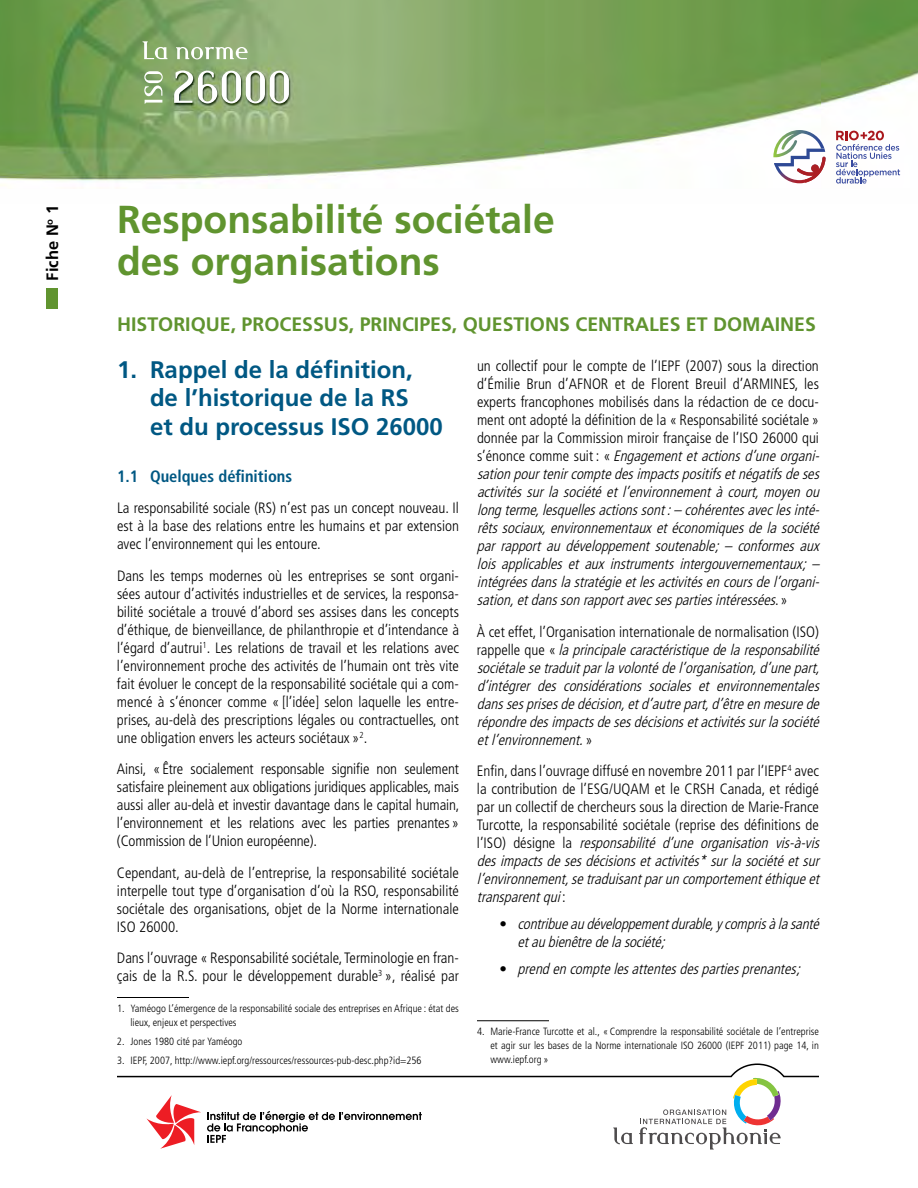
<style>
.page{position:relative;width:918px;height:1188px;background:#fff}
.page>*{position:absolute;margin:0;border:0;box-sizing:border-box;transform-origin:0 0}
.t1{font:700 39px/42px "Frutiger LT Std";color:#60942f}
.t2{font:700 24px/28.5px "Frutiger LT Std";color:#005883}
.t3{font:700 19.5px "Frutiger LT Std";color:#60942f}
.t4{font:700 condensed 16.5px "Frutiger LT Std";color:#005883}
.t5{font:700 16.5px "Frutiger LT Std";color:#000}
.t6{font:300 condensed 15px/18px "Frutiger LT Std";color:#000;text-align:justify}
.t7{font:italic 300 condensed 15px/18px "Frutiger LT Std";color:#000}
.t8{font:300 condensed 10.5px/14.2px "Frutiger LT Std";color:#000}
.s1{font-style:normal}
.s2{font-style:italic}
</style>
<div class="page">
<img style="left:0;top:0;width:918px;height:186px">
<img style="left:143px;top:41px;width:105px;height:18px">
<img style="left:144px;top:71px;width:19px;height:33px">
<img style="left:174px;top:71px;width:115px;height:32px">
<svg style="left:117px;top:1064px;width:702px;height:86px"></svg>
<div style="left:47px;top:288px;width:11px;height:21px;background:#60942f"></div>
<hr style="left:117px;top:997px;width:72px;height:1px;background:#000">
<hr style="left:477px;top:1020px;width:72px;height:1px;background:#000">
<svg style="left:836px;top:131px;width:64px;height:53px"></svg>
<svg style="left:773px;top:130px;width:53px;height:53px"></svg>
<p class="t5" style="left:43px;top:280px;width:77px;rotate:-90deg">Fiche N <sup>o</sup> 1</p>
<h1 class="t1" style="left:117px;top:199px;width:439px">Responsabilité sociétale des organisations</h1>
<h3 class="t3" style="left:117px;top:313px;width:700px">Historique, processus, principes, questions centrales et domaines</h3>
<h2 class="t2" style="left:150px;top:356px;width:264px;text-indent:-33px">1. Rappel de la définition, de l’historique de la RS et du processus ISO</h2>
<h2 class="t2" style="left:376px;top:413px;width:68px">26000</h2>
<p class="t4" style="left:117px;top:466px;width:177px">1.1 Quelques définitions</p>
<p class="t6" style="left:117px;top:499px;width:344px">La responsabilité sociale (RS) n’est pas un concept nouveau. Il est à la base des relations entre les humains et par extension avec l’environnement qui les entoure.</p>
<p class="t6" style="left:117px;top:567px;width:344px">Dans les temps modernes où les entreprises se sont organi&shy;sées autour d’activités industrielles et de services, la responsa&shy;bilité sociétale a trouvé d’abord ses assises dans les concepts d’éthique, de bienveillance, de philanthropie et d’intendance à l’égard d’autrui<sup>1</sup>. Les relations de travail et les relations avec l’environnement proche des activités de l’humain ont très vite fait évoluer le concept de la responsabilité sociétale qui a com&shy;mencé à s’énoncer comme « [l’idée] selon laquelle les entre&shy;prises, au-delà des prescriptions légales ou contractuelles, ont une obligation envers les acteurs sociétaux »<sup>2</sup>.</p>
<p class="t6" style="left:117px;top:760px;width:344px">Ainsi, « Être socialement responsable signifie non seulement satisfaire pleinement aux obligations juridiques applicables, mais aussi aller au-delà et investir davantage dans le capital humain, l’environnement et les relations avec les parties prenantes » (Commission de l’Union européenne).</p>
<p class="t6" style="left:117px;top:864px;width:343px">Cependant, au-delà de l’entreprise, la responsabilité sociétale interpelle tout type d’organisation d’où la RSO, responsabilité sociétale des organisations, objet de la Norme internationale ISO 26000.</p>
<p class="t6" style="left:117px;top:949px;width:344px">Dans l’ouvrage « Responsabilité sociétale, Terminologie en fran&shy;çais de la R.S. pour le développement durable<sup>3</sup> », réalisé par</p>
<p class="t8" style="left:131px;top:1001px;width:330px;text-indent:-14px">1. Yaméogo L’émergence de la responsabilité sociale des entreprises en Afrique : état des lieux, enjeux et perspectives</p>
<p class="t8" style="left:117px;top:1034px;width:127px">2. Jones 1980 cité par Yaméogo</p>
<p class="t8" style="left:117px;top:1053px;width:306px">3. IEPF, 2007, http://www.iepf.org/ressources/ressources-pub-desc.php?id=256</p>
<p class="t7" style="left:477px;top:357px;width:348px"><span class="s1">un collectif pour le compte de l’IEPF (2007) sous la direction d’Émilie Brun d’AFNOR et de Florent Breuil d’ARMINES, les experts francophones mobilisés dans la rédaction de ce docu&shy;ment ont adopté la définition de la « Responsabilité sociétale » donnée par la Commission miroir française de l’ISO 26000 qui s ’ é n o n c e c o m m e s u i t : «</span> Engagementetactionsd’uneorgani&shy;sationpourtenircomptedesimpactspositifsetnégatifsdeses activités sur la société et l’environnement à court,moyen ou longterme,lesquellesactionssont:– cohérentesaveclesinté&shy;rêts sociaux,environnementaux et économiques de la société par rapport au développement soutenable; – conformes aux lois applicables et aux instruments intergouvernementaux; – intégréesdanslastratégieetlesactivitésencoursdel’organi&shy;sation,etdanssonrapportavecsespartiesintéressées<span class="s1">. »</span></p>
<p class="t7" style="left:477px;top:623px;width:348px"><span class="s1">À cet effet, l’Organisation internationale de normalisation (ISO) r a p p e l l e q u e «</span> laprincipalecaractéristiquedelaresponsabilité sociétalesetraduitparlavolontédel’organisation,d’unepart, d’intégrer des considérations sociales et environnementales danssesprisesdedécision,etd’autrepart,d’êtreenmesurede répondredesimpactsdesesdécisionsetactivitéssurlasociété etl’environnement.<span class="s1">»</span></p>
<p class="t6" style="left:477px;top:762px;width:348px;text-align:left">Enfin, dans l’ouvrage diffusé en novembre 2011 par l’IEPF<sup>4</sup> avec la contribution de l’ESG/UQAM et le CRSH Canada, et rédigé par un collectif de chercheurs sous la direction de Marie-France Turcotte, la responsabilité sociétale (reprise des définitions de l ’ I S O ) d é s i g n e l a <span class="s2">responsabilité d’une organisation vis-à-vis desimpactsdesesdécisionsetactivités*surlasociétéetsur l’environnement,setraduisantparuncomportementéthiqueet transparentqui</span>:</p>
<p class="t7" style="left:517px;top:915px;width:307px;text-indent:-18px"><span class="s1">•</span> contribueaudéveloppementdurable,ycomprisàlasanté etaubienêtredelasociété;</p>
<p class="t7" style="left:500px;top:960px;width:306px"><span class="s1">•</span> prendencomptelesattentesdespartiesprenantes;</p>
<p class="t8" style="left:491px;top:1024px;width:330px;text-align:justify;text-indent:-14px">4. Marie-France Turcotte et al., « Comprendre la responsabilité sociétale de l’entreprise et agir sur les bases de la Norme internationale ISO 26000 (IEPF 2011) page 14, in www.iepf.org »</p>
</div>
